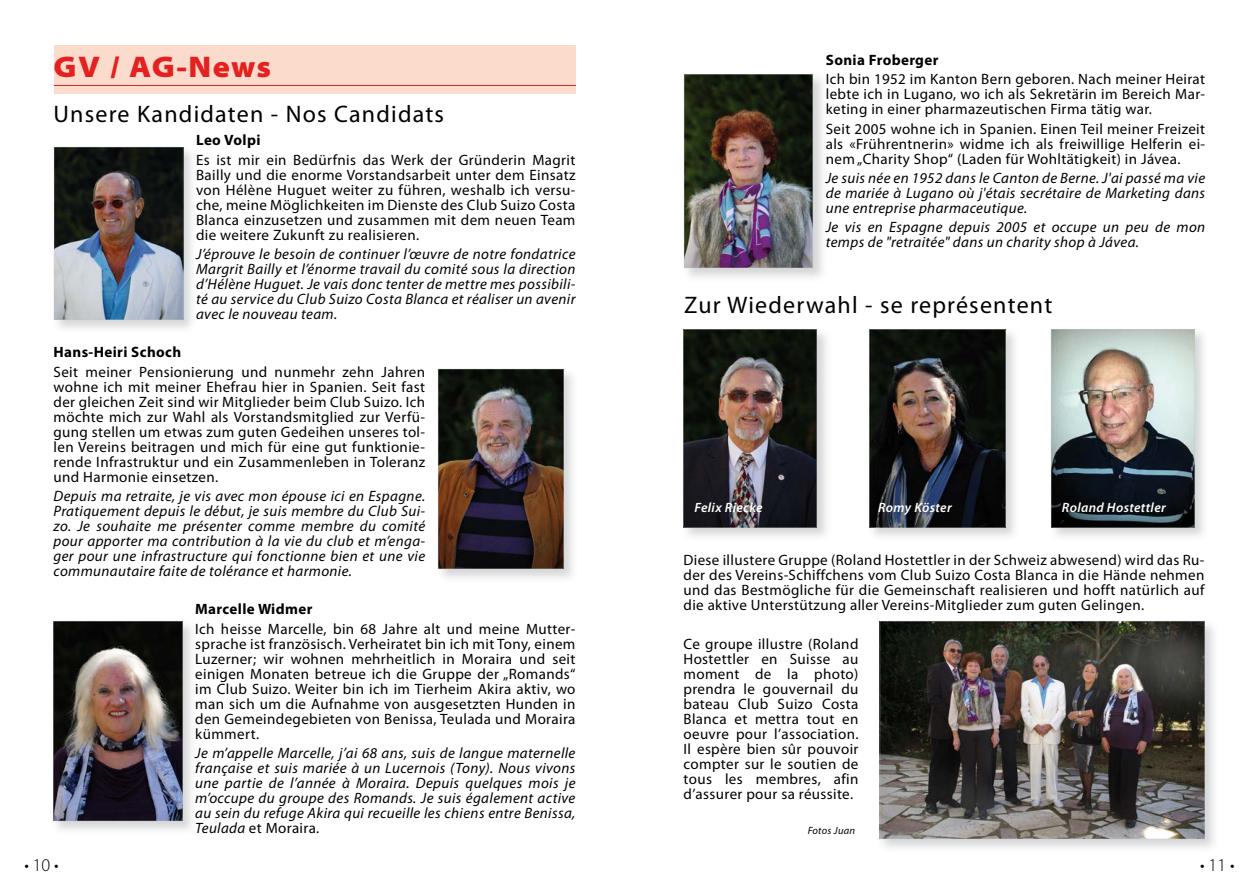
<style>
.page{position:relative;width:1259px;height:893px;background:#fff}
.page>*{position:absolute;margin:0;border:0;box-sizing:border-box;transform-origin:0 0}
.t1{font:900 semi-expanded 30px "Myriad Pro";letter-spacing:.04em;color:#e32121}
.t2{font:24px "Myriad Pro";letter-spacing:.05em;color:#000}
.t3{font:300 18px "Myriad Pro";color:#000}
.t4{font:15px/15px "Myriad Pro";letter-spacing:.025em;color:#000;text-align:justify}
.t5{font:italic 15px/15px "Myriad Pro";letter-spacing:.025em;color:#000;text-align:justify}
.t6{font:700 15px "Myriad Pro";letter-spacing:.025em;color:#000}
.t7{font:italic 600 13.5px "Myriad Pro";letter-spacing:.025em;color:#fff}
.t8{font:italic 10.5px "Myriad Pro";letter-spacing:.025em;color:#000}
.s1{font-style:normal}
</style>
<div class="page">
<img style="left:53px;top:621px;width:139px;height:210px">
<img style="left:53px;top:621px;width:129px;height:200px">
<img style="left:869px;top:329px;width:146px;height:208px">
<img style="left:869px;top:329px;width:136px;height:198px">
<img style="left:684px;top:74px;width:129px;height:194px">
<img style="left:438px;top:368px;width:135px;height:210px">
<img style="left:438px;top:369px;width:125px;height:200px">
<img style="left:683px;top:331px;width:144px;height:206px">
<img style="left:683px;top:329px;width:134px;height:198px">
<img style="left:880px;top:621px;width:334px;height:227px">
<img style="left:879px;top:621px;width:325px;height:218px">
<img style="left:1051px;top:329px;width:153px;height:208px">
<img style="left:1051px;top:329px;width:143px;height:198px">
<img style="left:53px;top:147px;width:139px;height:182px">
<img style="left:54px;top:147px;width:129px;height:172px">
<div style="left:54px;top:46px;width:521px;height:48px;background:#fbdbcc"></div>
<hr style="left:54px;top:85px;width:521px;height:1px;background:#e32121">
<h1 class="t1" style="left:54px;top:49px;width:219px">GV / AG-News</h1>
<h2 class="t2" style="left:54px;top:101px;width:392px">Unsere Kandidaten - Nos Candidats</h2>
<p class="t6" style="left:196px;top:132px;width:66px">Leo Volpi</p>
<p class="t4" style="left:196px;top:152px;width:381px">Es ist mir ein Bedürfnis das Werk der Gründerin Magrit Bailly und die enorme Vorstandsarbeit unter dem Einsatz von Hélène Huguet weiter zu führen, weshalb ich versu&shy;che, meine Möglichkeiten im Dienste des Club Suizo Costa Blanca einzusetzen und zusammen mit dem neuen Team die weitere Zukunft zu realisieren.</p>
<p class="t5" style="left:196px;top:247px;width:381px">J’éprouve le besoin de continuer l’œuvre de notre fondatrice Margrit Bailly et l’énorme travail du comité sous la direction d’Hélène Huguet. Je vais donc tenter de mettre mes possibili&shy;té au service du Club Suizo Costa Blanca et réaliser un avenir avec le nouveau team.</p>
<p class="t6" style="left:54px;top:344px;width:129px">Hans-Heiri Schoch</p>
<p class="t4" style="left:54px;top:364px;width:373px">Seit meiner Pensionierung und nunmehr zehn Jahren wohne ich mit meiner Ehefrau hier in Spanien. Seit fast der gleichen Zeit sind wir Mitglieder beim Club Suizo. Ich möchte mich zur Wahl als Vorstandsmitglied zur Verfü&shy;gung stellen um etwas zum guten Gedeihen unseres tol&shy;len Vereins beitragen und mich für eine gut funktionie&shy;rende Infrastruktur und ein Zusammenleben in Toleranz und Harmonie einsetzen.</p>
<p class="t5" style="left:54px;top:489px;width:373px">Depuis ma retraite, je vis avec mon épouse ici en Espagne.<br>Pratiquement depuis le début, je suis membre du Club Sui&shy;zo. Je souhaite me présenter comme membre du comité pour apporter ma contribution à la vie du club et m’enga&shy;ger pour une infrastructure qui fonctionne bien et une vie communautaire faite de tolérance et harmonie.</p>
<p class="t6" style="left:195px;top:601px;width:119px">Marcelle Widmer</p>
<p class="t4" style="left:195px;top:621px;width:382px">Ich heisse Marcelle, bin 68 Jahre alt und meine Mutter&shy;sprache ist französisch. Verheiratet bin ich mit Tony, einem Luzerner; wir wohnen mehrheitlich in Moraira und seit einigen Monaten betreue ich die Gruppe der „Romands“ im Club Suizo. Weiter bin ich im Tierheim Akira aktiv, wo man sich um die Aufnahme von ausgesetzten Hunden in den Gemeindegebieten von Benissa, Teulada und Moraira kümmert.</p>
<p class="t5" style="left:195px;top:746px;width:382px">Je m’appelle Marcelle, j’ai 68 ans, suis de langue maternelle française et suis mariée à un Lucernois (Tony). Nous vivons une partie de l’année à Moraira. Depuis quelques mois je m’occupe du groupe des Romands. Je suis également active au sein du refuge Akira qui recueille les chiens entre Benissa, Teulada <span class="s1">et Moraira.</span></p>
<p class="t6" style="left:826px;top:52px;width:114px">Sonia Froberger</p>
<p class="t4" style="left:826px;top:72px;width:381px">Ich bin 1952 im Kanton Bern geboren. Nach meiner Heirat lebte ich in Lugano, wo ich als Sekretärin im Bereich Mar&shy;keting in einer pharmazeutischen Firma tätig war.</p>
<p class="t4" style="left:826px;top:121px;width:381px">Seit 2005 wohne ich in Spanien. Einen Teil meiner Freizeit als «Frührentnerin» widme ich als freiwillige Helferin ei&shy;nem „Charity Shop“ (Laden für Wohltätigkeit) in Jávea.</p>
<p class="t5" style="left:826px;top:171px;width:381px">Je suis née en 1952 dans le Canton de Berne. J'ai passé ma vie de mariée à Lugano où j'étais secrétaire de Marketing dans une entreprise pharmaceutique.</p>
<p class="t5" style="left:826px;top:220px;width:381px">Je vis en Espagne depuis 2005 et occupe un peu de mon temps de "retraitée" dans un charity shop à Jávea.</p>
<h2 class="t2" style="left:684px;top:291px;width:370px">Zur Wiederwahl - se représentent</h2>
<p class="t7" style="left:694px;top:500px;width:70px">Felix Riecke</p>
<p class="t7" style="left:878px;top:500px;width:75px">Romy Köster</p>
<p class="t7" style="left:1062px;top:500px;width:105px">Roland Hostettler</p>
<p class="t4" style="left:683px;top:553px;width:522px">Diese illustere Gruppe (Roland Hostettler in der Schweiz abwesend) wird das Ru&shy;der des Vereins-Schiffchens vom Club Suizo Costa Blanca in die Hände nehmen und das Bestmögliche für die Gemeinschaft realisieren und hofft natürlich auf die aktive Unterstützung aller Vereins-Mitglieder zum guten Gelingen.</p>
<p class="t4" style="left:683px;top:636px;width:176px">Ce groupe illustre (Roland Hostettler en Suisse au moment de la photo) prendra le gouvernail du bateau Club Suizo Costa Blanca et mettra tout en oeuvre pour l’association.<br>Il espère bien sûr pouvoir compter sur le soutien de tous les membres, afin d’assurer pour sa réussite.</p>
<p class="t8" style="left:807px;top:825px;width:49px">Fotos Juan</p>
<p class="t3" style="left:24px;top:855px;width:36px">• 10 •</p>
<p class="t3" style="left:1200px;top:855px;width:36px">• 11 •</p>
</div>
